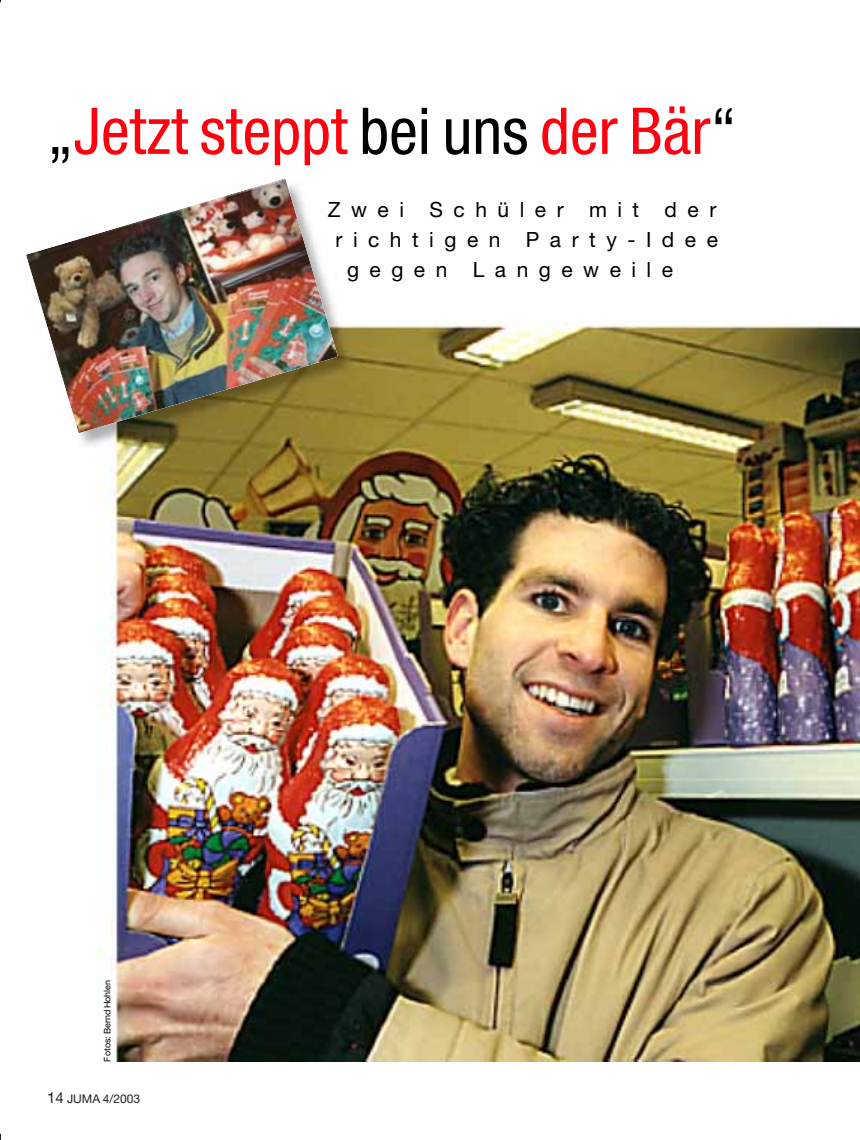
<style>
.page{position:relative;width:860px;height:1140px;background:#fff}
.page>*{position:absolute;margin:0;border:0;box-sizing:border-box;transform-origin:0 0}
.t1{font:condensed 64.5px "Helvetica Neue";color:#ff000f}
.t2{font:21px "Helvetica Neue";letter-spacing:.5em;color:#000}
.t3{font:12px "Helvetica Neue";color:#231f20}
.t4{font:9px "Helvetica Neue";color:#000}
.s1{color:#000}
.s2{font-size:15px}
</style>
<div class="page">
<img style="left:0;top:0;width:860px;height:1140px">
<h1 class="t1" style="left:47px;top:108px;width:691px"><span class="s1">„</span>Jetzt steppt <span class="s1">bei uns</span> der Bär<span class="s1">“</span></h1>
<p class="t2" style="left:328px;top:202px;width:390px">Zwei Schüler mit der</p>
<p class="t2" style="left:336px;top:232px;width:384px">richtigen Party-Idee</p>
<p class="t2" style="left:347px;top:262px;width:328px">gegen Langeweile</p>
<p class="t4" style="left:104px;top:1061px;width:83px;rotate:-90deg">Fotos: Bernd Hohlen</p>
<p class="t3" style="left:47px;top:1094px;width:94px"><span class="s2">14</span> JUMA 4/2003</p>
</div>
